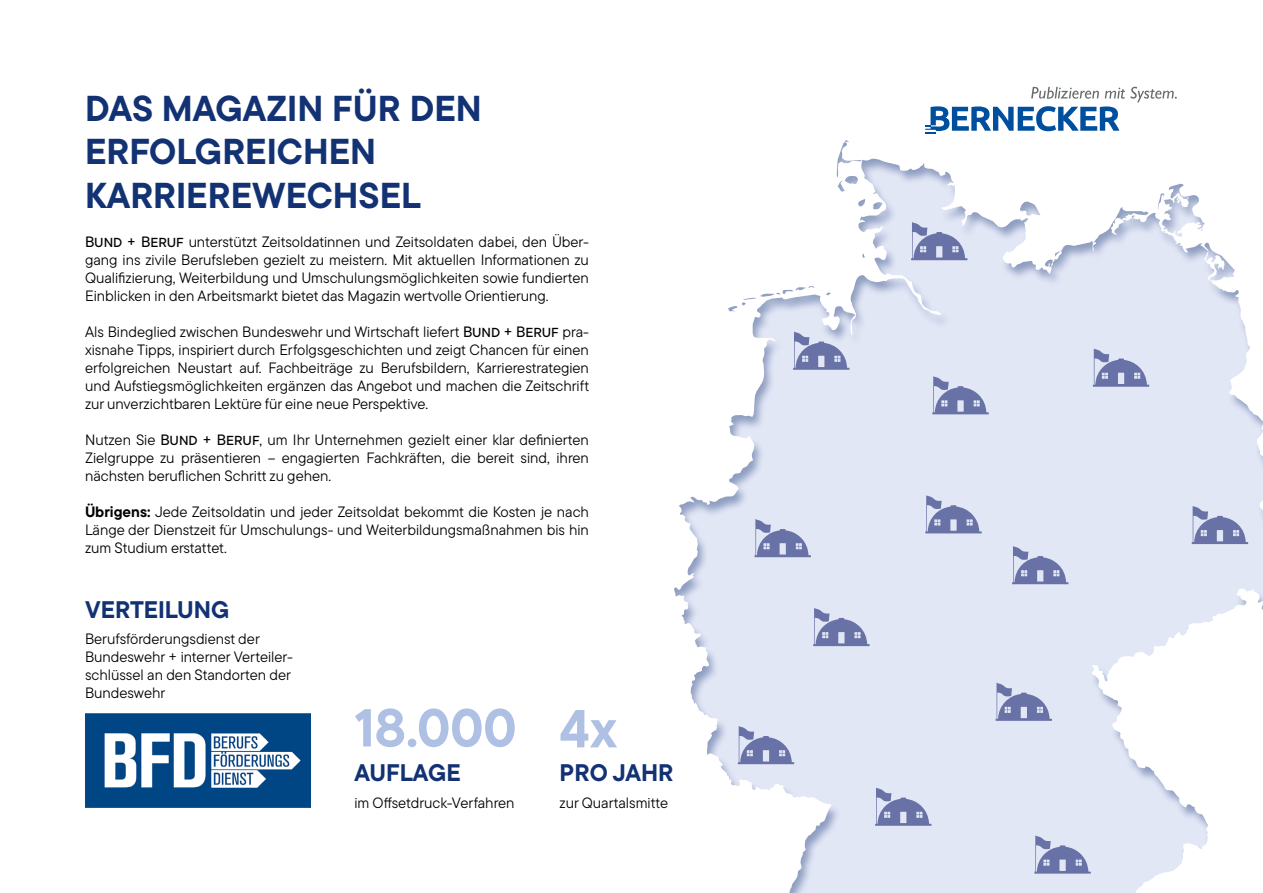
<style>
.page{position:relative;width:1263px;height:893px;background:#fff}
.page>*{position:absolute;margin:0;border:0;box-sizing:border-box;transform-origin:0 0}
.t1{font:700 53.4px "TT Commons Pro";color:#aec0e4}
.t2{font:700 36px/43.2px "TT Commons Pro";color:#123274}
.t3{font:700 24px "TT Commons Pro";color:#123274}
.t4{font:15px/18px "TT Commons Pro";color:#000;text-align:justify}
.s1{font-weight:500}
.s2{font-weight:700}
</style>
<div class="page">
<div style="left:660px;top:128px;width:603px;height:765px;background:#123274;opacity:.4"></div>
<svg style="left:911px;top:222px;width:56px;height:38px;background:#a1a8cb"></svg>
<svg style="left:1093px;top:349px;width:56px;height:38px;background:#a0a8cb"></svg>
<svg style="left:1192px;top:506px;width:56px;height:38px;background:#a1a8cb"></svg>
<svg style="left:1034px;top:836px;width:57px;height:38px;background:#a2a9cc"></svg>
<svg style="left:875px;top:788px;width:56px;height:38px;background:#a0a8cb"></svg>
<svg style="left:996px;top:683px;width:56px;height:38px;background:#a0a8cb"></svg>
<svg style="left:738px;top:726px;width:56px;height:38px;background:#a1a8cb"></svg>
<svg style="left:813px;top:608px;width:56px;height:38px;background:#a1a8cb"></svg>
<svg style="left:754px;top:519px;width:57px;height:38px;background:#a2a9cc"></svg>
<svg style="left:793px;top:332px;width:56px;height:38px;background:#9fa6ca"></svg>
<svg style="left:932px;top:376px;width:57px;height:38px;background:#a3aacd"></svg>
<svg style="left:925px;top:495px;width:57px;height:38px;background:#a3aacd"></svg>
<svg style="left:1012px;top:546px;width:56px;height:38px;background:#a1a8cc"></svg>
<img style="left:85px;top:713px;width:225px;height:95px">
<svg style="left:925px;top:87px;width:252px;height:46px"></svg>
<h2 class="t2" style="left:85px;top:87px;width:398px">DAS MAGAZIN FÜR DEN<br>ERFOLGREICHEN<br>KARRIEREWECHSEL</h2>
<p class="t4" style="left:85px;top:233px;width:505px"><span class="s1">Bund + Beruf</span> unterstützt Zeitsoldatinnen und Zeitsoldaten dabei, den Über&shy;gang ins zivile Berufsleben gezielt zu meistern. Mit aktuellen Informationen zu Qualifizierung, Weiterbildung und Umschulungsmöglichkeiten sowie fundierten Einblicken in den Arbeitsmarkt bietet das Magazin wertvolle Orientierung.</p>
<p class="t4" style="left:85px;top:323px;width:506px">Als Bindeglied zwischen Bundeswehr und Wirtschaft liefert <span class="s1">Bund + Beruf</span> pra&shy;xisnahe Tipps, inspiriert durch Erfolgsgeschichten und zeigt Chancen für einen erfolgreichen Neustart auf. Fachbeiträge zu Berufsbildern, Karrierestrategien und Aufstiegsmöglichkeiten ergänzen das Angebot und machen die Zeitschrift zur unverzichtbaren Lektüre für eine neue Perspektive.</p>
<p class="t4" style="left:85px;top:431px;width:505px">Nutzen Sie <span class="s1">Bund + Beruf</span>, um Ihr Unternehmen gezielt einer klar definierten Zielgruppe zu präsentieren – engagierten Fachkräften, die bereit sind, ihren nächsten beruflichen Schritt zu gehen.</p>
<p class="t4" style="left:85px;top:503px;width:505px"><span class="s2">Übrigens:</span> Jede Zeitsoldatin und jeder Zeitsoldat bekommt die Kosten je nach Länge der Dienstzeit für Umschulungs- und Weiterbildungsmaßnahmen bis hin zum Studium erstattet.</p>
<h3 class="t3" style="left:85px;top:591px;width:146px">VERTEILUNG</h3>
<p class="t4" style="left:85px;top:630px;width:209px;text-align:left">Berufsförderungsdienst der<br>Bundeswehr + interner Verteiler&shy;schlüssel an den Standorten der<br>Bundeswehr</p>
<h1 class="t1" style="left:354px;top:687px;width:164px">18.000</h1>
<h3 class="t3" style="left:354px;top:754px;width:108px">AUFLAGE</h3>
<p class="t4" style="left:354px;top:793px;width:162px">im Offsetdruck-Verfahren</p>
<h1 class="t1" style="left:560px;top:688px;width:59px">4x</h1>
<h3 class="t3" style="left:560px;top:755px;width:115px">PRO JAHR</h3>
<p class="t4" style="left:560px;top:794px;width:110px">zur Quartalsmitte</p>
</div>
